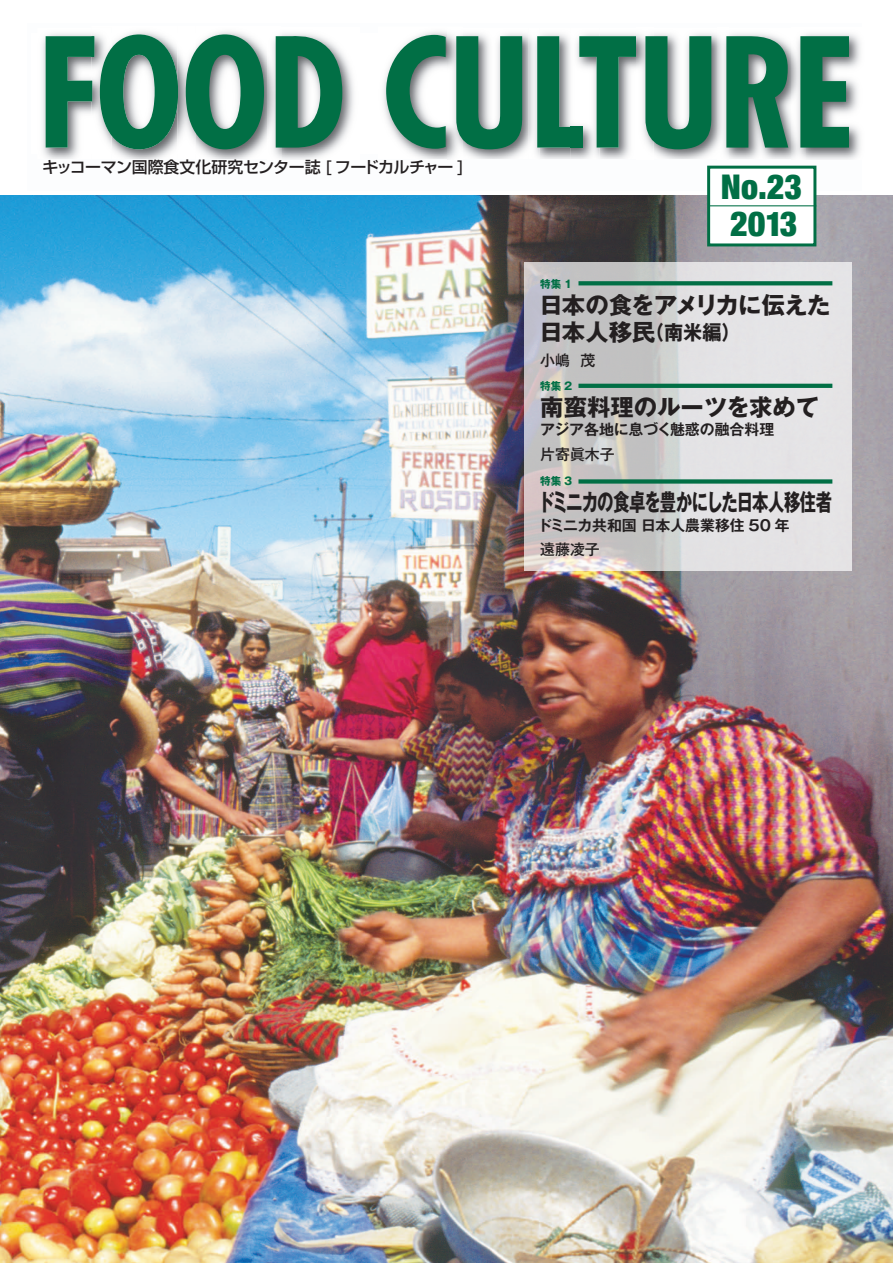
<style>
.page{position:relative;width:893px;height:1263px;background:#fff}
.page>*{position:absolute;margin:0;border:0;box-sizing:border-box;transform-origin:0 0}
.t1{font:900 condensed 34.05px "Helvetica Neue";color:#016f45}
.t2{font:700 23.4px "Gothic MB101 Pr 5";letter-spacing:-.025em;color:#231f20}
.t3{font:700 23.4px "Gothic MB101 Pr 5";letter-spacing:-.055em;color:#231f20;scale:.7 1}
.t4{font:700 23.4px "Gothic MB101 Pr 5";color:#231f20}
.t5{font:500 15.9px "Shin Go Pr 5";letter-spacing:-.025em;color:#231f20}
.t6{font:700 14.85px "Gothic MB101 Pr 5 De";color:#231f20}
.t7{font:500 14.85px "Gothic MB101 Pr 5";color:#231f20}
.t8{font:700 10.65px "Gothic MB101 Pr 5";color:#016f45}
.s1{font-size:20.25px}
</style>
<div class="page">
<img style="left:0;top:196px;width:893px;height:1067px">
<div style="left:707px;top:166px;width:109px;height:80px;background:#fff;border:3px solid #016f45"></div>
<hr style="left:708px;top:205px;width:108px;height:1px;background:#016f45">
<img style="left:42px;top:33px;width:49px;height:126px">
<svg style="left:46px;top:36px;width:45px;height:112px;background:#448e72"></svg>
<img style="left:91px;top:31px;width:176px;height:128px">
<img style="left:91px;top:36px;width:3px;height:65px">
<img style="left:177px;top:31px;width:18px;height:128px">
<svg style="left:100px;top:34px;width:78px;height:115px"></svg>
<svg style="left:186px;top:34px;width:78px;height:115px"></svg>
<img style="left:267px;top:36px;width:87px;height:123px">
<svg style="left:276px;top:33px;width:66px;height:115px;background:#418c70"></svg>
<img style="left:383px;top:31px;width:65px;height:128px">
<svg style="left:386px;top:35px;width:60px;height:114px"></svg>
<img style="left:448px;top:33px;width:413px;height:126px">
<svg style="left:456px;top:36px;width:66px;height:113px;background:#438f73"></svg>
<img style="left:529px;top:33px;width:10px;height:126px">
<img style="left:571px;top:33px;width:28px;height:126px">
<svg style="left:537px;top:36px;width:99px;height:112px"></svg>
<img style="left:637px;top:33px;width:16px;height:126px">
<svg style="left:645px;top:36px;width:66px;height:113px;background:#448f73"></svg>
<img style="left:718px;top:33px;width:11px;height:126px">
<svg style="left:726px;top:36px;width:62px;height:112px;background:#2d8061"></svg>
<img style="left:792px;top:33px;width:13px;height:126px">
<svg style="left:800px;top:36px;width:49px;height:112px;background:#348567"></svg>
<svg style="left:524px;top:263px;width:327px;height:308px;background:#d6d5d6"></svg>
<svg style="left:578px;top:281px;width:254px;height:4px"></svg>
<svg style="left:578px;top:384px;width:254px;height:4px"></svg>
<div style="left:578px;top:479px;width:254px;height:5px;background:#016f45"></div>
<p class="t5" style="left:42px;top:154px;width:423px">キッコーマン国際食文化研究センター誌 [ フードカルチャー ]</p>
<p class="t1" style="left:721px;top:166px;width:83px">No.23</p>
<p class="t1" style="left:730px;top:203px;width:69px">2013</p>
<p class="t8" style="left:540px;top:275px;width:33px">特集 1</p>
<p class="t2" style="left:539px;top:285px;width:293px">日本の食をアメリカに伝えた</p>
<p class="t2" style="left:539px;top:313px;width:203px">日本人移民<span class="s1">（南米編）</span></p>
<p class="t7" style="left:540px;top:348px;width:57px">小嶋 茂</p>
<p class="t8" style="left:540px;top:377px;width:33px">特集 2</p>
<p class="t4" style="left:540px;top:387px;width:280px">南蛮料理のルーツを求めて</p>
<p class="t6" style="left:540px;top:417px;width:235px">アジア各地に息づく魅惑の融合料理</p>
<p class="t7" style="left:540px;top:442px;width:76px">片寄眞木子</p>
<p class="t8" style="left:540px;top:472px;width:33px">特集 3</p>
<p class="t3" style="left:538px;top:483px;width:421px">ドミニカの食卓を豊かにした日本人移住者</p>
<p class="t6" style="left:537px;top:513px;width:254px">ドミニカ共和国 日本人農業移住 50 年</p>
<p class="t7" style="left:540px;top:537px;width:61px">遠藤凌子</p>
</div>
